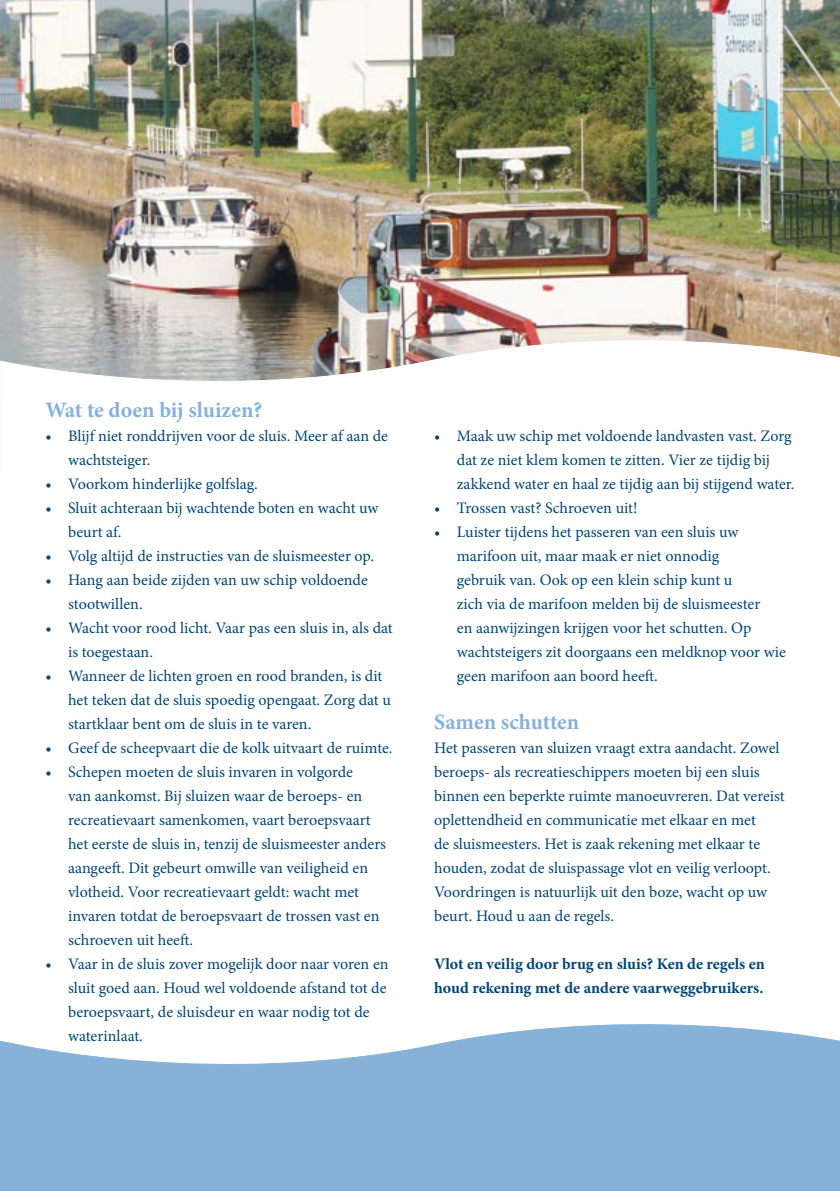
<style>
.page{position:relative;width:840px;height:1191px;background:#fff}
.page>*{position:absolute;margin:0;border:0;box-sizing:border-box;transform-origin:0 0}
.platte_tekst{font:700 22px "Minion Pro";letter-spacing:-.005em;color:#86b2d9}
.inspring_4_5mm{font:16px/24px "Minion Pro";color:#004577}
.platte_tekst-2{font:16px/24px "Minion Pro";color:#004577}
.platte_tekst-3{font:700 16px/24px "Minion Pro";color:#004577}
</style>
<div class="page">
<img style="left:0;top:0;width:839px;height:315px">
<img style="left:0;top:315px;width:839px;height:66px">
<svg style="left:17px;top:1024px;width:822px;height:167px;background:#94bbdd"></svg>
<div style="left:0;top:1040px;width:17px;height:151px;background:#86b2d9"></div>
<p class="platte_tekst" style="left:45px;top:394px;width:218px">Wat te doen bij sluizen?</p>
<p class="inspring_4_5mm" style="left:68px;top:424px;width:321px;text-indent:-23px">• Blijf niet ronddrijven voor de sluis. Meer af aan de wachtsteiger.</p>
<p class="inspring_4_5mm" style="left:45px;top:472px;width:214px">• Voorkom hinderlijke golfslag.</p>
<p class="inspring_4_5mm" style="left:68px;top:496px;width:312px;text-indent:-23px">• Sluit achteraan bij wachtende boten en wacht uw beurt af.</p>
<p class="inspring_4_5mm" style="left:45px;top:544px;width:330px">• Volg altijd de instructies van de sluismeester op.</p>
<p class="inspring_4_5mm" style="left:68px;top:568px;width:301px;text-indent:-23px">• Hang aan beide zijden van uw schip voldoende stootwillen.</p>
<p class="inspring_4_5mm" style="left:68px;top:616px;width:326px;text-indent:-23px">• Wacht voor rood licht. Vaar pas een sluis in, als dat is toegestaan.</p>
<p class="inspring_4_5mm" style="left:68px;top:664px;width:324px;text-indent:-23px">• Wanneer de lichten groen en rood branden, is dit het teken dat de sluis spoedig opengaat. Zorg dat u startklaar bent om de sluis in te varen.</p>
<p class="inspring_4_5mm" style="left:45px;top:736px;width:348px">• Geef de scheepvaart die de kolk uitvaart de ruimte.</p>
<p class="inspring_4_5mm" style="left:68px;top:760px;width:319px;text-indent:-23px">• Schepen moeten de sluis invaren in volgorde<br>van aankomst. Bij sluizen waar de beroeps- en recreatievaart samenkomen, vaart beroepsvaart het eerste de sluis in, tenzij de sluismeester anders aangeeft. Dit gebeurt omwille van veiligheid en vlotheid. Voor recreatievaart geldt: wacht met invaren totdat de beroepsvaart de trossen vast en schroeven uit heeft.</p>
<p class="inspring_4_5mm" style="left:68px;top:952px;width:322px;text-indent:-23px">• Vaar in de sluis zover mogelijk door naar voren en sluit goed aan. Houd wel voldoende afstand tot de beroepsvaart, de sluisdeur en waar nodig tot de waterinlaat.</p>
<p class="inspring_4_5mm" style="left:456px;top:424px;width:339px;text-indent:-23px">• Maak uw schip met voldoende landvasten vast. Zorg dat ze niet klem komen te zitten. Vier ze tijdig bij zakkend water en haal ze tijdig aan bij stijgend water.</p>
<p class="inspring_4_5mm" style="left:434px;top:496px;width:205px">• Trossen vast? Schroeven uit!</p>
<p class="inspring_4_5mm" style="left:456px;top:520px;width:330px;text-indent:-23px">• Luister tijdens het passeren van een sluis uw marifoon uit, maar maak er niet onnodig<br>gebruik van. Ook op een klein schip kunt u<br>zich via de marifoon melden bij de sluismeester<br>en aanwijzingen krijgen voor het schutten. Op wachtsteigers zit doorgaans een meldknop voor wie geen marifoon aan boord heeft.</p>
<p class="platte_tekst" style="left:434px;top:706px;width:146px">Samen schutten</p>
<p class="platte_tekst-2" style="left:434px;top:736px;width:352px">Het passeren van sluizen vraagt extra aandacht. Zowel beroeps- als recreatieschippers moeten bij een sluis binnen een beperkte ruimte manoeuvreren. Dat vereist oplettendheid en communicatie met elkaar en met<br>de sluismeesters. Het is zaak rekening met elkaar te houden, zodat de sluispassage vlot en veilig verloopt.<br>Voordringen is natuurlijk uit den boze, wacht op uw beurt. Houd u aan de regels.</p>
<p class="platte_tekst-3" style="left:434px;top:951px;width:332px">Vlot en veilig door brug en sluis? Ken de regels en houd rekening met de andere vaarweggebruikers.</p>
</div>
